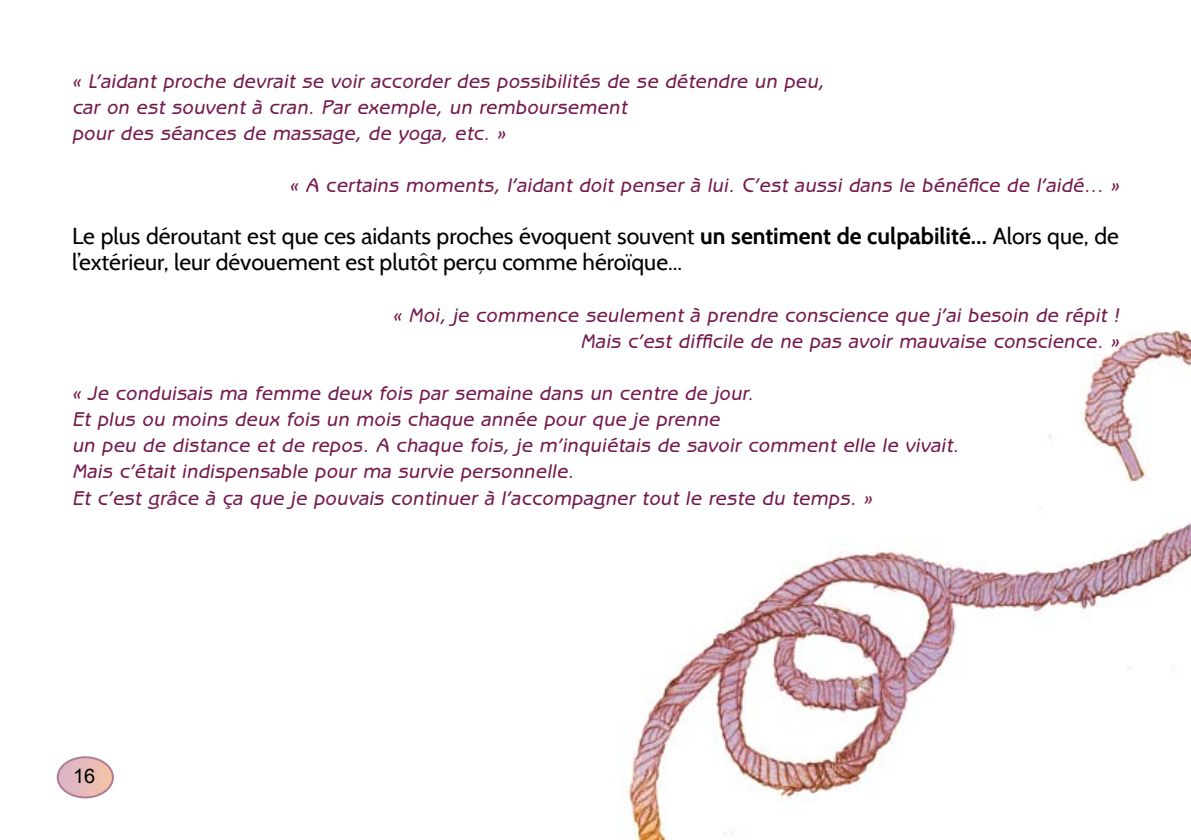
<style>
.page{position:relative;width:1191px;height:840px;background:#fff}
.page>*{position:absolute;margin:0;border:0;box-sizing:border-box;transform-origin:0 0}
.t1{font:23px/26px "Cabin";color:#000}
.t2{font:italic 500 20px/26px "Benguiat Gothic";letter-spacing:.02em;color:#741a4d}
.t3{font:20px "Arial";color:#000}
.s1{font-weight:700}
</style>
<div class="page">
<img style="left:621px;top:330px;width:570px;height:509px">
<svg style="left:58px;top:758px;width:55px;height:39px;background:#e6c0c0"></svg>
<div style="left:57px;top:755px;width:57px;height:43px;border:2px solid #af7c99;border-radius:50%"></div>
<p class="t2" style="left:72px;top:68px;width:754px">« L’aidant proche devrait se voir accorder des possibilités de se détendre un peu, car on est souvent à cran. Par exemple, un remboursement<br>pour des séances de massage, de yoga, etc. »</p>
<p class="t2" style="left:289px;top:172px;width:831px">« A certains moments, l’aidant doit penser à lui. C’est aussi dans le bénéfice de l’aidé... »</p>
<p class="t1" style="left:72px;top:223px;width:1048px">Le plus déroutant est que ces aidants proches évoquent souvent <span class="s1">un sentiment de culpabilité…</span> Alors que, de l’extérieur, leur dévouement est plutôt perçu comme héroïque...</p>
<p class="t2" style="left:393px;top:302px;width:728px;text-align:right">« Moi, je commence seulement à prendre conscience que j’ai besoin de répit !<br>Mais c’est difficile de ne pas avoir mauvaise conscience. »</p>
<p class="t2" style="left:72px;top:380px;width:888px">« Je conduisais ma femme deux fois par semaine dans un centre de jour.<br>Et plus ou moins deux fois un mois chaque année pour que je prenne<br>un peu de distance et de repos. A chaque fois, je m’inquiétais de savoir comment elle le vivait.<br>Mais c’était indispensable pour ma survie personnelle.<br>Et c’est grâce à ça que je pouvais continuer à l’accompagner tout le reste du temps. »</p>
<p class="t3" style="left:73px;top:764px;width:24px">16</p>
</div>
